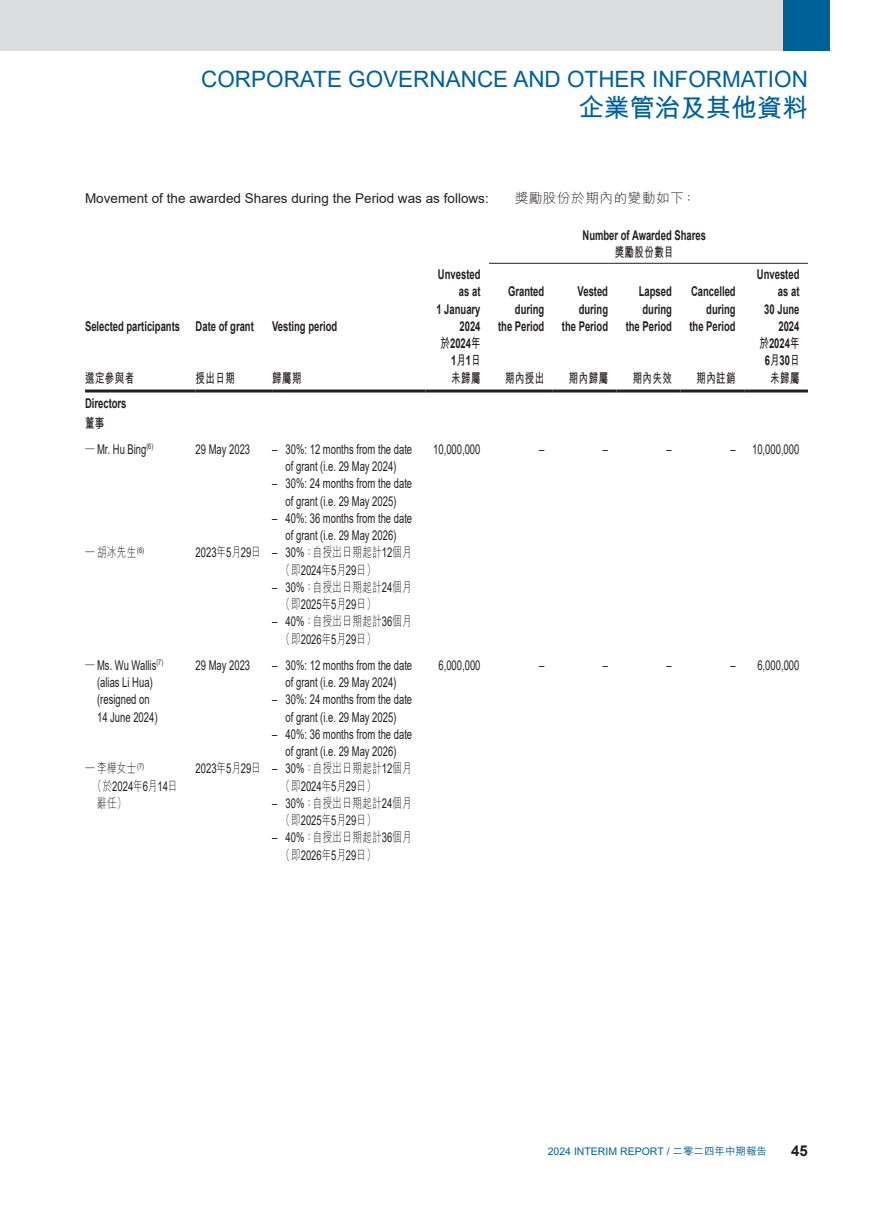
<style>
.page{position:relative;width:893px;height:1212px;background:#fff}
.page>*{position:absolute;margin:0;border:0;box-sizing:border-box;transform-origin:0 0}
.t1{font:700 25.5px "M Hei HK";color:#006198}
.t2{font:22.5px "Arial";color:#006198}
.t3{font:700 15px "Arial";color:#231f20}
.t4{font:13.5px/17.2px "Arial";color:#231f20;text-align:center;scale:.7 1}
.t5{font:700 13.5px/17.2px "Arial";color:#231f20;text-align:right;scale:.7 1}
.t6{font:300 13.5px "M Hei HK";letter-spacing:.05em;color:#231f20;scale:.7 1}
.t7{font:13.5px "Arial";color:#231f20}
.t8{font:700 13.5px "M Hei HK";letter-spacing:.05em;color:#231f20;scale:.7 1}
.t9{font:300 13.5px "M Hei HK";letter-spacing:.05em;color:#231f20}
.t10{font:500 10.5px "M Hei HK";color:#006198}
.s1{font-family:"M Hei HK"}
.s2{font-family:"M Hei HK";font-weight:300}
.s3{font-family:"Arial";font-weight:400}
</style>
<div class="page">
<div style="left:782px;top:0;width:47px;height:51px;background:#006198"></div>
<div style="left:0;top:0;width:782px;height:51px;background:#dcdddf"></div>
<hr style="left:489px;top:263px;width:319px;height:1px;background:#231f20">
<hr style="left:85px;top:389px;width:111px;height:3px;background:#231f20">
<hr style="left:196px;top:389px;width:76px;height:3px;background:#231f20">
<hr style="left:272px;top:389px;width:153px;height:3px;background:#231f20">
<hr style="left:425px;top:389px;width:64px;height:3px;background:#231f20">
<hr style="left:489px;top:389px;width:64px;height:3px;background:#231f20">
<hr style="left:553px;top:389px;width:64px;height:3px;background:#231f20">
<hr style="left:617px;top:389px;width:63px;height:3px;background:#231f20">
<hr style="left:680px;top:389px;width:64px;height:3px;background:#231f20">
<hr style="left:744px;top:389px;width:64px;height:3px;background:#231f20">
<h2 class="t2" style="left:201px;top:63px;width:608px">CORPORATE GOVERNANCE AND OTHER INFORMATION</h2>
<h1 class="t1" style="left:578px;top:89px;width:231px">企業管治及其他資料</h1>
<p class="t7" style="left:85px;top:189px;width:405px">Movement of the awarded Shares during the Period was as follows:</p>
<p class="t5" style="left:85px;top:318px;width:243px">Selected participants Date of grant</p>
<p class="t5" style="left:272px;top:318px;width:95px">Vesting period</p>
<p class="t5" style="left:436px;top:266px;width:65px">Unvested as at<br>1 January<br>2024</p>
<p class="t9" style="left:514px;top:192px;width:183px">獎勵股份於期內的變動如下：</p>
<p class="t5" style="left:582px;top:227px;width:178px">Number of Awarded Shares</p>
<p class="t8" style="left:615px;top:243px;width:86px">獎勵股份數目</p>
<p class="t5" style="left:498px;top:283px;width:68px">Granted during the Period</p>
<p class="t5" style="left:562px;top:283px;width:68px">Vested during the Period</p>
<p class="t5" style="left:626px;top:283px;width:68px">Lapsed during the Period</p>
<p class="t5" style="left:689px;top:283px;width:68px">Cancelled during the Period</p>
<p class="t8" style="left:85px;top:368px;width:72px">選定參與者</p>
<p class="t8" style="left:196px;top:368px;width:58px">授出日期</p>
<p class="t8" style="left:272px;top:368px;width:43px">歸屬期</p>
<p class="t5" style="left:441px;top:335px;width:59px"><span class="s1">於</span>2024<span class="s1">年<br></span>1<span class="s1">月</span>1<span class="s1">日</span></p>
<p class="t8" style="left:451px;top:368px;width:43px">未歸屬</p>
<p class="t8" style="left:505px;top:368px;width:58px">期內授出</p>
<p class="t8" style="left:569px;top:368px;width:58px">期內歸屬</p>
<p class="t8" style="left:633px;top:368px;width:58px">期內失效</p>
<p class="t8" style="left:696px;top:368px;width:58px">期內註銷</p>
<p class="t5" style="left:757px;top:266px;width:62px">Unvested as at<br>30 June<br>2024</p>
<p class="t5" style="left:759px;top:335px;width:59px;text-align:center"><span class="s1">於</span>2024<span class="s1">年<br></span>6<span class="s1">月</span>30<span class="s1">日</span></p>
<p class="t8" style="left:770px;top:368px;width:43px">未歸屬</p>
<p class="t5" style="left:85px;top:395px;width:61px">Directors</p>
<p class="t8" style="left:85px;top:413px;width:29px">董事</p>
<p class="t4" style="left:85px;top:440px;width:99px"><span class="s2">—</span> Mr. Hu Bing<sup>(6)</sup></p>
<p class="t4" style="left:196px;top:440px;width:80px">29 May 2023</p>
<p class="t4" style="left:272px;top:440px;width:202px">– 30%: 12 months from the date of grant (i.e. 29 May 2024)</p>
<p class="t4" style="left:272px;top:475px;width:202px">– 30%: 24 months from the date of grant (i.e. 29 May 2025)</p>
<p class="t4" style="left:272px;top:509px;width:202px">– 40%: 36 months from the date of grant (i.e. 29 May 2026)</p>
<p class="t6" style="left:85px;top:545px;width:86px">— 胡冰先生<sup>(6)</sup></p>
<p class="t4" style="left:281px;top:544px;width:188px;text-align:left;text-indent:-85px">2023<span class="s2">年</span>5<span class="s2">月</span>29<span class="s2">日</span> – 30%<span class="s2">：自授出日期起計</span>12<span class="s2">個月（即</span>2024<span class="s2">年</span>5<span class="s2">月</span>29<span class="s2">日）</span></p>
<p class="t6" style="left:272px;top:580px;width:201px"><span class="s3">– 30%</span>：自授出日期起計<span class="s3">24</span>個月</p>
<p class="t4" style="left:281px;top:596px;width:137px"><span class="s2">（即</span>2025<span class="s2">年</span>5<span class="s2">月</span>29<span class="s2">日）</span></p>
<p class="t6" style="left:272px;top:614px;width:201px"><span class="s3">– 40%</span>：自授出日期起計<span class="s3">36</span>個月</p>
<p class="t4" style="left:281px;top:630px;width:137px"><span class="s2">（即</span>2026<span class="s2">年</span>5<span class="s2">月</span>29<span class="s2">日）</span></p>
<p class="t4" style="left:85px;top:656px;width:113px"><span class="s2">—</span> Ms. Wu Wallis<sup>(7) </sup>(alias Li Hua) (resigned on<br>14 June 2024)</p>
<p class="t4" style="left:196px;top:656px;width:80px">29 May 2023</p>
<p class="t4" style="left:272px;top:656px;width:202px">– 30%: 12 months from the date of grant (i.e. 29 May 2024)</p>
<p class="t4" style="left:272px;top:691px;width:202px">– 30%: 24 months from the date of grant (i.e. 29 May 2025)</p>
<p class="t4" style="left:272px;top:725px;width:202px">– 40%: 36 months from the date of grant (i.e. 29 May 2026)</p>
<p class="t6" style="left:85px;top:761px;width:86px">— 李樺女士<sup>(7)</sup></p>
<p class="t4" style="left:92px;top:777px;width:123px"><span class="s2">（於</span>2024<span class="s2">年</span>6<span class="s2">月</span>14<span class="s2">日</span></p>
<p class="t6" style="left:97px;top:796px;width:43px">辭任）</p>
<p class="t4" style="left:281px;top:760px;width:188px;text-align:left;text-indent:-85px">2023<span class="s2">年</span>5<span class="s2">月</span>29<span class="s2">日</span> – 30%<span class="s2">：自授出日期起計</span>12<span class="s2">個月（即</span>2024<span class="s2">年</span>5<span class="s2">月</span>29<span class="s2">日）</span></p>
<p class="t6" style="left:272px;top:796px;width:201px"><span class="s3">– 30%</span>：自授出日期起計<span class="s3">24</span>個月</p>
<p class="t4" style="left:281px;top:812px;width:137px"><span class="s2">（即</span>2025<span class="s2">年</span>5<span class="s2">月</span>29<span class="s2">日）</span></p>
<p class="t6" style="left:272px;top:830px;width:201px"><span class="s3">– 40%</span>：自授出日期起計<span class="s3">36</span>個月</p>
<p class="t4" style="left:281px;top:846px;width:137px"><span class="s2">（即</span>2026<span class="s2">年</span>5<span class="s2">月</span>29<span class="s2">日）</span></p>
<p class="t4" style="left:433px;top:440px;width:69px">10,000,000</p>
<p class="t4" style="left:539px;top:440px;width:9px">–</p>
<p class="t4" style="left:603px;top:440px;width:9px">–</p>
<p class="t4" style="left:667px;top:440px;width:9px">–</p>
<p class="t4" style="left:730px;top:440px;width:100px">– 10,000,000</p>
<p class="t4" style="left:438px;top:656px;width:62px">6,000,000</p>
<p class="t4" style="left:539px;top:656px;width:9px">–</p>
<p class="t4" style="left:603px;top:656px;width:9px">–</p>
<p class="t4" style="left:667px;top:656px;width:9px">–</p>
<p class="t4" style="left:730px;top:656px;width:100px">– 6,000,000</p>
<p class="t10" style="left:548px;top:1144px;width:221px">2024 INTERIM REPORT / 二零二四年中期報告</p>
<p class="t3" style="left:791px;top:1140px;width:18px">45</p>
</div>
